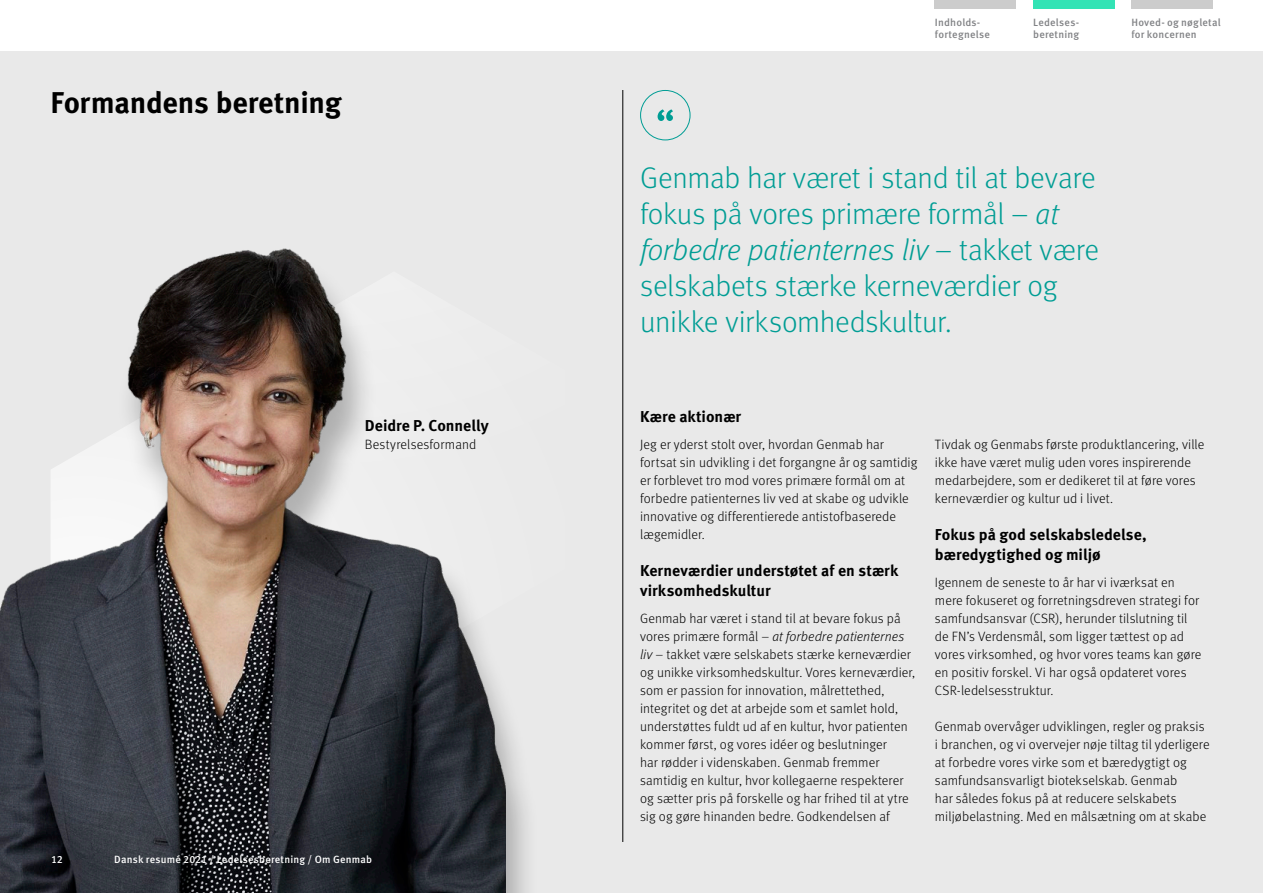
<style>
.page{position:relative;width:1263px;height:893px;background:#e9e9e9}
.page>*{position:absolute;margin:0;border:0;box-sizing:border-box;transform-origin:0 0}
.Pull_Quote{font:300 30px/36px "Meta Pro";letter-spacing:-.01em;color:#009d94}
.Page_Title{font:700 30px "Meta Pro";letter-spacing:-.01em;color:#000}
.Subhead{font:700 15.75px/19.5px "Meta Pro";color:#000}
.BODY{font:300 13.5px/18px "Meta Pro";letter-spacing:.005em;color:#000}
.t1{font:500 10.5px/12px "Meta Pro";letter-spacing:.02em;color:#818285}
.t2{font:500 10.5px "Meta Pro";letter-spacing:.015em;color:#fff}
.s1{font-style:italic}
</style>
<div class="page">
<div style="left:0;top:256px;width:539px;height:637px;background:#000;opacity:.27"></div>
<img style="left:0;top:248px;width:505px;height:645px">
<div style="left:0;top:0;width:1263px;height:51px;background:#fff"></div>
<div style="left:935px;top:0;width:81px;height:9px;background:#ccc"></div>
<div style="left:1131px;top:0;width:81px;height:9px;background:#ccc"></div>
<div style="left:1033px;top:0;width:81px;height:9px;background:#33e3b5"></div>
<hr style="left:622px;top:90px;width:1px;height:752px;background:#000">
<svg style="left:658px;top:109px;width:15px;height:12px"></svg>
<div style="left:640px;top:90px;width:50px;height:50px;border:1px solid #009d94;border-radius:50%"></div>
<p class="Page_Title" style="left:51px;top:79px;width:293px">Formandens beretning</p>
<p class="Subhead" style="left:365px;top:414px;width:125px">Deidre P. Connelly</p>
<p class="BODY" style="left:365px;top:434px;width:113px">Bestyrelsesformand</p>
<p class="t2" style="left:51px;top:851px;width:13px">12</p>
<p class="t2" style="left:114px;top:851px;width:259px">Dansk resumé 2021 / Ledelsesberetning / Om Genmab</p>
<p class="t1" style="left:935px;top:16px;width:57px">Indholds&shy;fortegnelse</p>
<p class="t1" style="left:1131px;top:16px;width:91px">Hoved- og nøgletal for koncernen</p>
<p class="t1" style="left:1033px;top:16px;width:48px">Ledelses&shy;beretning</p>
<p class="Pull_Quote" style="left:640px;top:158px;width:460px">Genmab har været i stand til at bevare fokus på vores primære formål – <span class="s1">at forbedre patienternes liv</span> – takket være selskabets stærke kerneværdier og unikke virksomhedskultur.</p>
<p class="Subhead" style="left:640px;top:405px;width:103px">Kære aktionær</p>
<p class="BODY" style="left:640px;top:434px;width:279px">Jeg er yderst stolt over, hvordan Genmab har fortsat sin udvikling i det forgangne år og samtidig er forblevet tro mod vores primære formål om at forbedre patienternes liv ved at skabe og udvikle innovative og differentierede antistofbaserede lægemidler.</p>
<p class="Subhead" style="left:640px;top:560px;width:260px">Kerneværdier understøtet af en stærk virksomhedskultur</p>
<p class="BODY" style="left:640px;top:608px;width:277px">Genmab har været i stand til at bevare fokus på vores primære formål – <span class="s1">at forbedre patienternes liv</span> – takket være selskabets stærke kerneværdier og unikke virksomhedskultur. Vores kerneværdier, som er passion for innovation, målrettethed, integritet og det at arbejde som et samlet hold, understøttes fuldt ud af en kultur, hvor patienten kommer først, og vores idéer og beslutninger<br>har rødder i videnskaben. Genmab fremmer samtidig en kultur, hvor kollegaerne respekterer og sætter pris på forskelle og har frihed til at ytre sig og gøre hinanden bedre. Godkendelsen af</p>
<p class="BODY" style="left:935px;top:434px;width:271px">Tivdak og Genmabs første produktlancering, ville ikke have været mulig uden vores inspirerende medarbejdere, som er dedikeret til at føre vores kerneværdier og kultur ud i livet.</p>
<p class="Subhead" style="left:935px;top:524px;width:213px">Fokus på god selskabsledelse, bæredygtighed og miljø</p>
<p class="BODY" style="left:935px;top:572px;width:268px">Igennem de seneste to år har vi iværksat en mere fokuseret og forretningsdreven strategi for samfundsansvar (CSR), herunder tilslutning til de FN’s Verdensmål, som ligger tættest op ad vores virksomhed, og hvor vores teams kan gøre en positiv forskel. Vi har også opdateret vores CSR-ledelsesstruktur.</p>
<p class="BODY" style="left:935px;top:716px;width:276px">Genmab overvåger udviklingen, regler og praksis i branchen, og vi overvejer nøje tiltag til yderligere at forbedre vores virke som et bæredygtigt og samfundsansvarligt biotekselskab. Genmab<br>har således fokus på at reducere selskabets miljøbelastning. Med en målsætning om at skabe</p>
</div>
